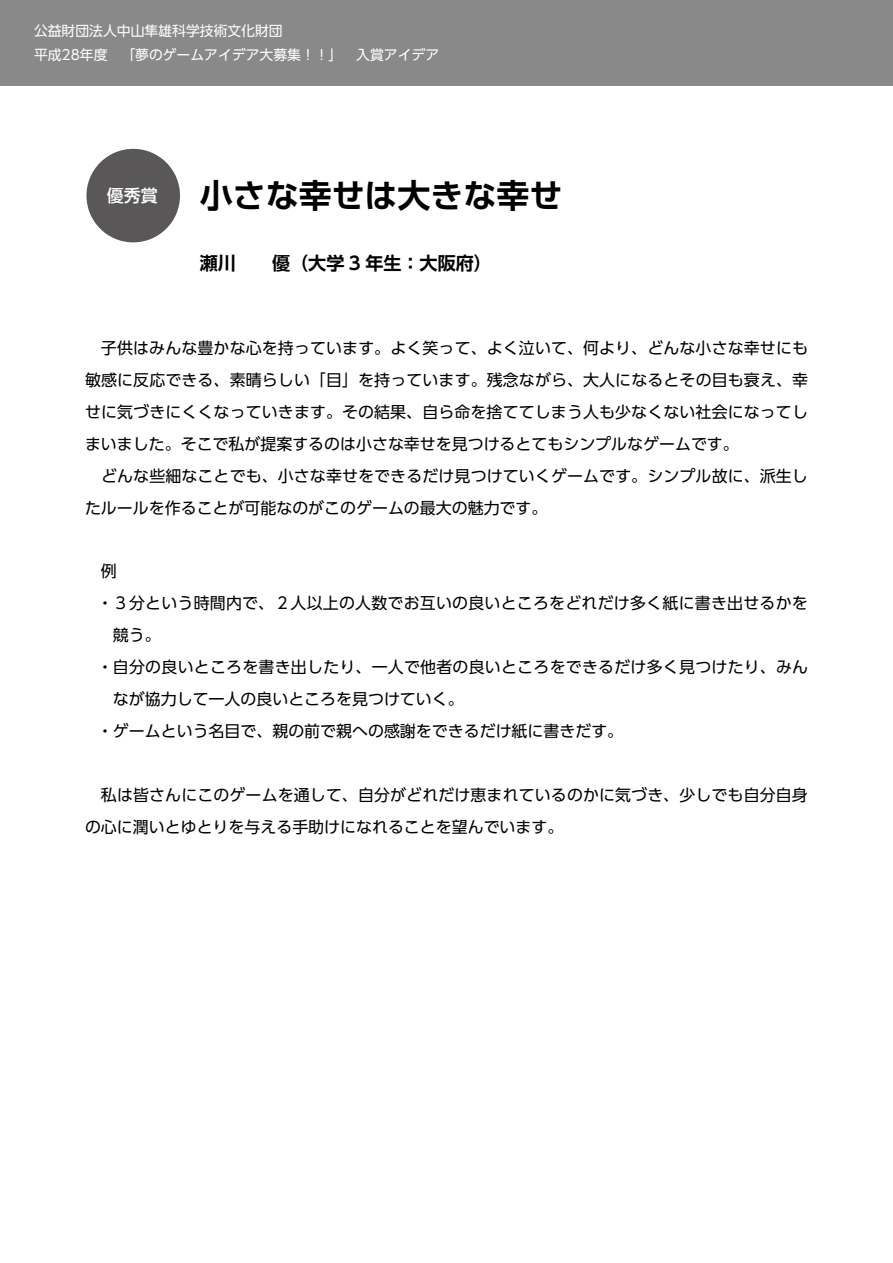
<style>
.page{position:relative;width:893px;height:1263px;background:#fff}
.page>*{position:absolute;margin:0;border:0;box-sizing:border-box;transform-origin:0 0}
.t1{font:700 33px "UD Shin Go Pro De";color:#000}
.t2{font:700 18px "UD Shin Go Pro De";color:#000}
.t3{font:500 16.95px "UD Shin Go Pro";color:#fff}
.t4{font:15.9px/32px "UD Shin Go Pro";letter-spacing:.01em;color:#000}
.t5{font:13.8px/24.2px "UD Shin Go Pro";color:#fff}
</style>
<div class="page">
<div style="left:0;top:0;width:893px;height:85px;background:#898989"></div>
<div style="left:86px;top:149px;width:94px;height:93px;background:#595757;border-radius:50%"></div>
<p class="t5" style="left:34px;top:18px;width:407px">公益財団法人中山隼雄科学技術文化財団<br>平成28年度　「夢のゲームアイデア大募集！！」　入賞アイデア</p>
<p class="t3" style="left:107px;top:182px;width:53px">優秀賞</p>
<h1 class="t1" style="left:200px;top:169px;width:364px">小さな幸せは大きな幸せ</h1>
<p class="t2" style="left:200px;top:249px;width:294px">瀬川　　優（大学 3 年生：大阪府）</p>
<p class="t4" style="left:85px;top:332px;width:724px;text-indent:16px">子供はみんな豊かな心を持っています。よく笑って、よく泣いて、何より、どんな小さな幸せにも敏感に反応できる、素晴らしい「目」を持っています。残念ながら、大人になるとその目も衰え、幸せに気づきにくくなっていきます。その結果、自ら命を捨ててしまう人も少なくない社会になってしまいました。そこで私が提案するのは小さな幸せを見つけるとてもシンプルなゲームです。<br>　どんな些細なことでも、小さな幸せをできるだけ見つけていくゲームです。シンプル故に、派生したルールを作ることが可能なのがこのゲームの最大の魅力です。</p>
<p class="t4" style="left:101px;top:555px;width:17px">例</p>
<p class="t4" style="left:97px;top:587px;width:712px">・３分という時間内で、２人以上の人数でお互いの良いところをどれだけ多く紙に書き出せるかを</p>
<p class="t4" style="left:113px;top:619px;width:49px">競う。</p>
<p class="t4" style="left:97px;top:651px;width:713px">・自分の良いところを書き出したり、一人で他者の良いところをできるだけ多く見つけたり、みん</p>
<p class="t4" style="left:113px;top:682px;width:352px">なが協力して一人の良いところを見つけていく。</p>
<p class="t4" style="left:97px;top:714px;width:528px">・ゲームという名目で、親の前で親への感謝をできるだけ紙に書きだす。</p>
<p class="t4" style="left:85px;top:778px;width:724px;text-indent:16px">私は皆さんにこのゲームを通して、自分がどれだけ恵まれているのかに気づき、少しでも自分自身の心に潤いとゆとりを与える手助けになれることを望んでいます。</p>
</div>
